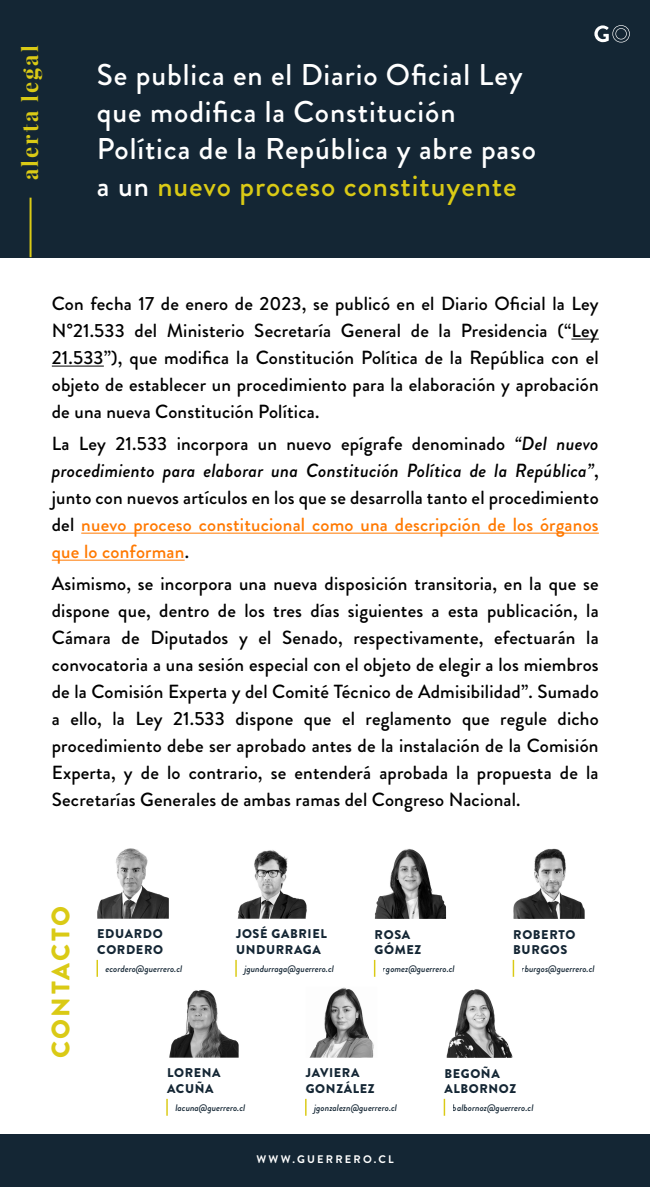
<style>
.page{position:relative;width:650px;height:1187px;background:#fff}
.page>*{position:absolute;margin:0;border:0;box-sizing:border-box;transform-origin:0 0}
.t1{font:500 30px/37px "Brandon Grotesque";letter-spacing:.03em;color:#fff}
.t2{font:900 25.3px "Brandon Grotesque";letter-spacing:.1em;color:#daca15}
.t3{font:700 21.9px "Playfair Display";letter-spacing:.1em;color:#daca15}
.t4{font:500 19px/27px "Brandon Grotesque";letter-spacing:.01em;color:#000;text-align:justify}
.t5{font:900 12.6px/15.3px "Brandon Grotesque";letter-spacing:.05em;color:#142634}
.t6{font:700 11px "Brandon Grotesque";letter-spacing:.2em;color:#fff}
.t7{font:italic 500 9.5px "Brandon Grotesque";color:#142634}
.s1{color:#daca15}
.s2{font-style:italic}
.s3{color:#ff7900}
</style>
<div class="page">
<div style="left:0;top:0;width:650px;height:257px;background:#142634"></div>
<hr style="left:30px;top:198px;width:2px;height:59px;background:#daca15">
<svg style="left:594px;top:25px;width:36px;height:18px"></svg>
<svg style="left:571px;top:338px;width:28px;height:1px"></svg>
<hr style="left:52px;top:365px;width:52px;height:1px;background:#000">
<hr style="left:81px;top:532px;width:518px;height:1px;background:#ff7900">
<hr style="left:52px;top:559px;width:133px;height:1px;background:#ff7900">
<div style="left:0;top:1134px;width:650px;height:53px;background:#142634"></div>
<img style="left:237px;top:850px;width:70px;height:68px">
<img style="left:375px;top:849px;width:71px;height:70px">
<img style="left:513px;top:848px;width:72px;height:71px">
<svg style="left:235px;top:960px;width:2px;height:16px"></svg>
<svg style="left:374px;top:960px;width:1px;height:16px"></svg>
<svg style="left:513px;top:960px;width:1px;height:16px"></svg>
<svg style="left:97px;top:960px;width:1px;height:16px"></svg>
<img style="left:97px;top:848px;width:72px;height:70px">
<svg style="left:166px;top:1098px;width:2px;height:17px"></svg>
<img style="left:169px;top:990px;width:70px;height:67px">
<img style="left:310px;top:987px;width:64px;height:70px">
<img style="left:446px;top:989px;width:67px;height:68px">
<svg style="left:305px;top:1098px;width:2px;height:17px"></svg>
<svg style="left:444px;top:1098px;width:1px;height:17px"></svg>
<p class="t3" style="left:16px;top:180px;width:136px;rotate:-90deg">alerta legal</p>
<h1 class="t1" style="left:97px;top:57px;width:441px">Se publica en el Diario Oficial Ley que modifica la Constitución Política de la República y abre paso a un <span class="s1">nuevo proceso constituyente</span></h1>
<p class="t4" style="left:52px;top:290px;width:548px">Con fecha 17 de enero de 2023, se publicó en el Diario Oficial la Ley N°21.533 del Ministerio Secretaría General de la Presidencia (“Ley 21.533”), que modifica la Constitución Política de la República con el objeto de establecer un procedimiento para la elaboración y aprobación de una nueva Constitución Política.</p>
<p class="t4" style="left:52px;top:430px;width:548px">La Ley 21.533 incorpora un nuevo epígrafe denominado <span class="s2">“Del nuevo procedimiento para elaborar una Constitución Política de la República”</span>, junto con nuevos artículos en los que se desarrolla tanto el procedimiento del <span class="s3">nuevo proceso constitucional como una descripción de los órganos que lo conforman</span>.</p>
<p class="t4" style="left:52px;top:570px;width:549px">Asimismo, se incorpora una nueva disposición transitoria, en la que se dispone que, dentro de los tres días siguientes a esta publicación, la Cámara de Diputados y el Senado, respectivamente, efectuarán la convocatoria a una sesión especial con el objeto de elegir a los miembros de la Comisión Experta y del Comité Técnico de Admisibilidad”. Sumado a ello, la Ley 21.533 dispone que el reglamento que regule dicho procedimiento debe ser aprobado antes de la instalación de la Comisión Experta, y de lo contrario, se entenderá aprobada la propuesta de la Secretarías Generales de ambas ramas del Congreso Nacional.</p>
<h2 class="t2" style="left:43px;top:1058px;width:154px;rotate:-90deg">CONTACTO</h2>
<p class="t5" style="left:97px;top:926px;width:67px">EDUARDO<br>CORDERO</p>
<p class="t7" style="left:106px;top:961px;width:78px">ecordero@guerrero.cl</p>
<p class="t5" style="left:236px;top:926px;width:92px">JOSÉ GABRIEL<br>UNDURRAGA</p>
<p class="t5" style="left:375px;top:926px;width:48px">ROSA<br>GÓMEZ</p>
<p class="t5" style="left:513px;top:926px;width:64px">ROBERTO<br>BURGOS</p>
<p class="t7" style="left:244px;top:961px;width:91px">jgundurraga@guerrero.cl</p>
<p class="t7" style="left:383px;top:961px;width:73px">rgomez@guerrero.cl</p>
<p class="t7" style="left:522px;top:961px;width:74px">rburgos@guerrero.cl</p>
<p class="t5" style="left:167px;top:1065px;width:55px">LORENA<br>ACUÑA</p>
<p class="t7" style="left:175px;top:1100px;width:71px">lacuna@guerrero.cl</p>
<p class="t5" style="left:306px;top:1065px;width:70px">JAVIERA<br>GONZÁLEZ</p>
<p class="t5" style="left:444px;top:1065px;width:73px">BEGOÑA<br>ALBORNOZ</p>
<p class="t7" style="left:314px;top:1100px;width:84px">jgonzalezn@guerrero.cl</p>
<p class="t7" style="left:453px;top:1100px;width:82px">balbornoz@guerrero.cl</p>
<p class="t6" style="left:257px;top:1151px;width:139px">WWW.GUERRERO.CL</p>
</div>
